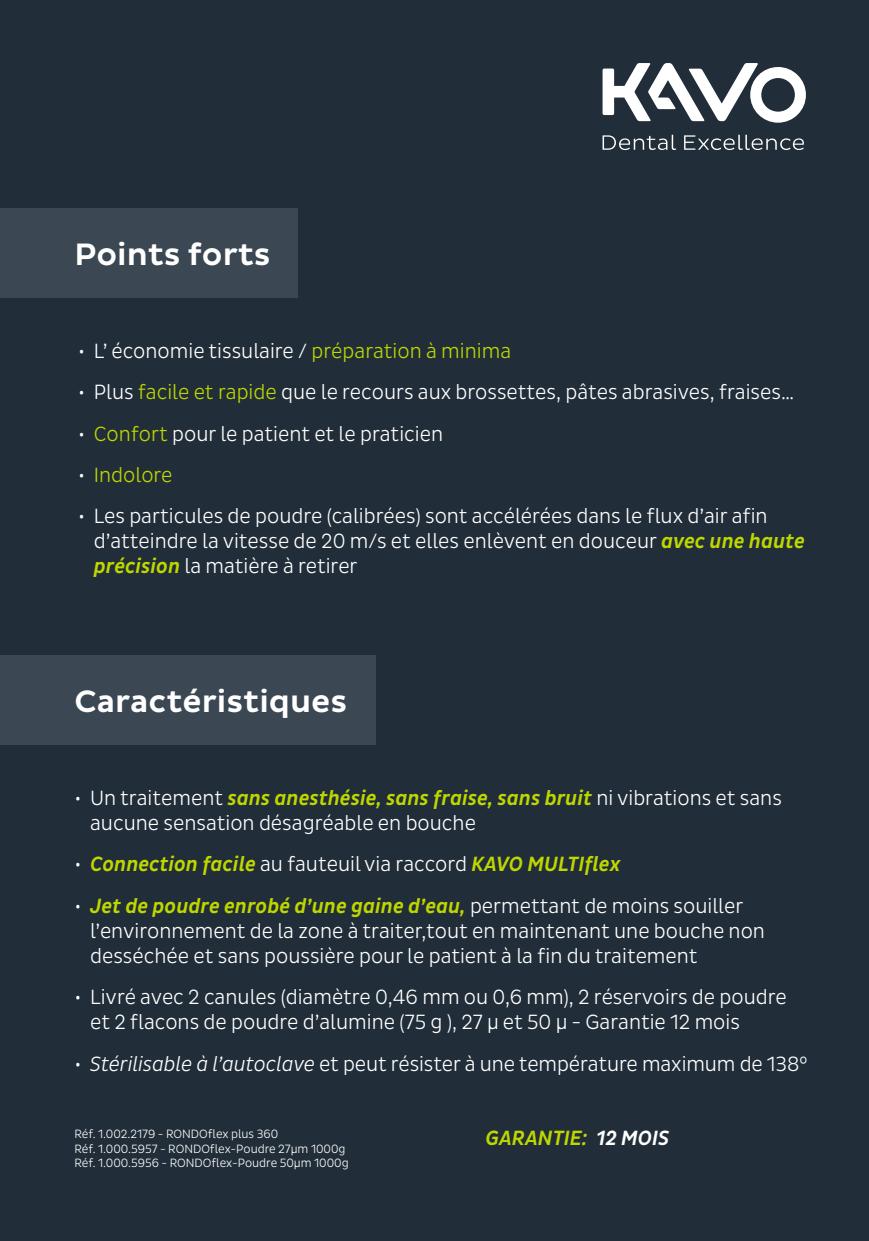
<style>
.page{position:relative;width:869px;height:1241px;background:#fff}
.page>*{position:absolute;margin:0;border:0;box-sizing:border-box;transform-origin:0 0}
.t1{font:500 31.5px "Pluto Sans";color:#fff}
.t2{font:300 21px/25.2px "Pluto Sans Cond";color:#fff}
.t3{font:italic 500 21px "Pluto Sans Cond";color:#bed700}
.t4{font:300 21px "Pluto Sans Cond";color:#bed700}
.t5{font:300 12.25px/14.7px "Pluto Sans Cond";color:#fff}
.s1{color:#bed700}
.s2{color:#fff}
.s3{font-weight:500;font-style:italic;color:#bed700}
.s4{font-weight:300;font-style:normal;color:#fff}
.s5{font-style:italic}
</style>
<div class="page">
<div style="left:0;top:0;width:868px;height:1240px;background:#212d39"></div>
<div style="left:0;top:208px;width:298px;height:90px;background:#3b4753"></div>
<div style="left:0;top:655px;width:375px;height:89px;background:#3b4753"></div>
<svg style="left:602px;top:63px;width:203px;height:60px"></svg>
<svg style="left:602px;top:135px;width:201px;height:15px"></svg>
<h1 class="t1" style="left:74px;top:236px;width:198px">Points forts</h1>
<p class="t2" style="left:78px;top:338px;width:434px">• L’ économie tissulaire / <span class="s1">préparation à minima</span></p>
<p class="t2" style="left:78px;top:380px;width:717px">• Plus <span class="s1">facile et rapide</span> que le recours aux brossettes, pâtes abrasives, fraises…</p>
<p class="t2" style="left:78px;top:421px;width:366px">• <span class="s1">Confort</span> pour le patient et le praticien</p>
<p class="t4" style="left:78px;top:462px;width:96px"><span class="s2">•</span> Indolore</p>
<p class="t2" style="left:94px;top:503px;width:712px;text-indent:-16px">• Les particules de poudre (calibrées) sont accélérées dans le flux d’air afin d’atteindre la vitesse de 20 m/s et elles enlèvent en douceur <span class="s3">avec une haute précision</span> la matière à retirer</p>
<h1 class="t1" style="left:74px;top:683px;width:274px">Caractéristiques</h1>
<p class="t2" style="left:90px;top:785px;width:693px;text-indent:-16px">• Un traitement <span class="s3">sans anesthésie, sans fraise, sans bruit</span> ni vibrations et sans aucune sensation désagréable en bouche</p>
<p class="t3" style="left:74px;top:852px;width:547px"><span class="s4">•</span> Connection facile <span class="s4">au fauteuil via raccord</span> KAVO MULTIflex</p>
<p class="t2" style="left:90px;top:892px;width:676px;text-indent:-16px">• <span class="s3">Jet de poudre enrobé d’une gaine d’eau,</span> permettant de moins souiller l’environnement de la zone à traiter,tout en maintenant une bouche non desséchée et sans poussière pour le patient à la fin du traitement</p>
<p class="t2" style="left:90px;top:984px;width:697px;text-indent:-16px">• Livré avec 2 canules (diamètre 0,46 mm ou 0,6 mm), 2 réservoirs de poudre et 2 flacons de poudre d’alumine (75 g ), 27 µ et 50 µ - Garantie 12 mois</p>
<p class="t2" style="left:74px;top:1050px;width:734px">• <span class="s5">Stérilisable à l’autoclave</span> et peut résister à une température maximum de 138°</p>
<p class="t5" style="left:74px;top:1126px;width:276px">Réf. 1.002.2179 - RONDOflex plus 360<br>Réf. 1.000.5957 - RONDOflex-Poudre 27μm 1000g<br>Réf. 1.000.5956 - RONDOflex-Poudre 50μm 1000g</p>
<p class="t3" style="left:485px;top:1125px;width:185px">GARANTIE: <span class="s2">12 MOIS</span></p>
</div>
